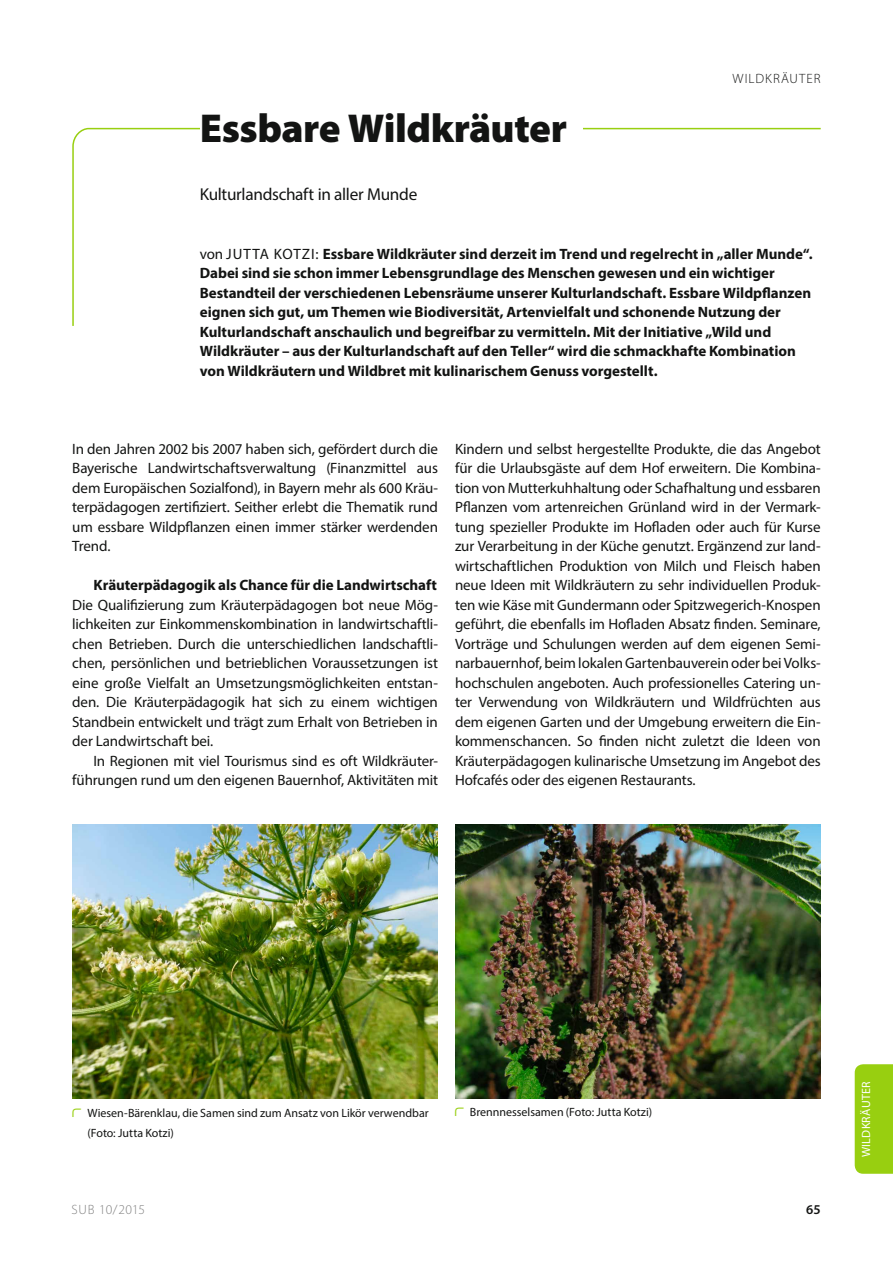
<style>
.page{position:relative;width:893px;height:1263px;background:#fff}
.page>*{position:absolute;margin:0;border:0;box-sizing:border-box;transform-origin:0 0}
.t1{font:900 40.5px "Myriad Pro";letter-spacing:-.015em;color:#131413}
.t2{font:17.25px "Myriad Pro";letter-spacing:-.02em;color:#131413}
.t3{font:15px/19.5px "Myriad Pro";letter-spacing:-.01em;color:#131413;text-align:justify}
.t4{font:700 15px/19.5px "Myriad Pro";letter-spacing:-.005em;color:#131413}
.t5{font:300 13.5px "Myriad Pro";letter-spacing:.075em;color:#131413}
.t6{font:300 13.5px "Myriad Pro";letter-spacing:.025em;color:#818181}
.t7{font:600 13.5px "Myriad Pro";color:#131413}
.t8{font:12px/19.5px "Myriad Pro";color:#131413}
.t9{font:12px "Myriad Pro";letter-spacing:.02em;color:#fff}
.s1{font-weight:400}
.s2{font-family:"fueak schriftaufzaehlung";color:#98cf10}
</style>
<div class="page">
<svg style="left:72px;top:127px;width:749px;height:199px"></svg>
<div style="left:200px;top:103px;width:383px;height:53px;background:#fff"></div>
<img style="left:72px;top:824px;width:366px;height:275px">
<img style="left:455px;top:824px;width:366px;height:275px">
<div style="left:855px;top:1064px;width:38px;height:110px;background:#98cf10"></div>
<h1 class="t1" style="left:200px;top:101px;width:369px">Essbare Wildkräuter</h1>
<p class="t2" style="left:200px;top:184px;width:219px">Kulturlandschaft in aller Munde</p>
<p class="t5" style="left:733px;top:71px;width:89px">WILDKRÄUTER</p>
<p class="t4" style="left:200px;top:243px;width:614px"><span class="s1">von JUTTA KOTZI:</span> Essbare Wildkräuter sind derzeit im Trend und regelrecht in „aller Munde“.<br>Dabei sind sie schon immer Lebensgrundlage des Menschen gewesen und ein wichtiger Bestandteil der verschiedenen Lebensräume unserer Kulturlandschaft. Essbare Wildpflanzen eignen sich gut, um Themen wie Biodiversität, Artenvielfalt und schonende Nutzung der Kulturlandschaft anschaulich und begreifbar zu vermitteln. Mit der Initiative „Wild und Wildkräuter – aus der Kulturlandschaft auf den Teller“ wird die schmackhafte Kombination von Wildkräutern und Wildbret mit kulinarischem Genuss vorgestellt.</p>
<p class="t3" style="left:72px;top:439px;width:367px">In den Jahren 2002 bis 2007 haben sich, gefördert durch die Bayerische Landwirtschaftsverwaltung (Finanzmittel aus dem Europäischen Sozialfond), in Bayern mehr als 600 Kräu&shy;terpädagogen zertifiziert. Seither erlebt die Thematik rund um essbare Wildpflanzen einen immer stärker werdenden Trend.</p>
<p class="t4" style="left:94px;top:575px;width:345px">Kräuterpädagogik als Chance für die Landwirtschaft</p>
<p class="t3" style="left:72px;top:595px;width:367px">Die Qualifizierung zum Kräuterpädagogen bot neue Mög&shy;lichkeiten zur Einkommenskombination in landwirtschaftli&shy;chen Betrieben. Durch die unterschiedlichen landschaftli&shy;chen, persönlichen und betrieblichen Voraussetzungen ist eine große Vielfalt an Umsetzungsmöglichkeiten entstan&shy;den. Die Kräuterpädagogik hat sich zu einem wichtigen Standbein entwickelt und trägt zum Erhalt von Betrieben in der Landwirtschaft bei.</p>
<p class="t3" style="left:72px;top:751px;width:367px;text-align:right">In Regionen mit viel Tourismus sind es oft Wildkräuter&shy;führungen rund um den eigenen Bauernhof, Aktivitäten mit</p>
<p class="t3" style="left:455px;top:439px;width:367px">Kindern und selbst hergestellte Produkte, die das Angebot für die Urlaubsgäste auf dem Hof erweitern. Die Kombina&shy;tion von Mutterkuhhaltung oder Schafhaltung und essbaren Pflanzen vom artenreichen Grünland wird in der Vermark&shy;tung spezieller Produkte im Hofladen oder auch für Kurse zur Verarbeitung in der Küche genutzt. Ergänzend zur land&shy;wirtschaftlichen Produktion von Milch und Fleisch haben neue Ideen mit Wildkräutern zu sehr individuellen Produk&shy;ten wie Käse mit Gundermann oder Spitzwegerich-Knospen geführt, die ebenfalls im Hofladen Absatz finden. Seminare, Vorträge und Schulungen werden auf dem eigenen Semi&shy;narbauernhof, beim lokalen Gartenbauverein oder bei Volks&shy;hochschulen angeboten. Auch professionelles Catering un&shy;ter Verwendung von Wildkräutern und Wildfrüchten aus dem eigenen Garten und der Umgebung erweitern die Ein&shy;kommenschancen. So finden nicht zuletzt die Ideen von Kräuterpädagogen kulinarische Umsetzung im Angebot des Hofcafés oder des eigenen Restaurants.</p>
<p class="t8" style="left:88px;top:1103px;width:343px;text-indent:-15px"><span class="s2">A</span> Wiesen-Bärenklau, die Samen sind zum Ansatz von Likör verwendbar (Foto: Jutta Kotzi)</p>
<p class="t8" style="left:455px;top:1102px;width:199px"><span class="s2">A</span> Brennnesselsamen (Foto: Jutta Kotzi)</p>
<p class="t6" style="left:72px;top:1202px;width:75px">SUB 10/2015</p>
<p class="t7" style="left:806px;top:1201px;width:16px">65</p>
<p class="t9" style="left:859px;top:1157px;width:77px;rotate:-90deg">WILDKRÄUTER</p>
</div>
